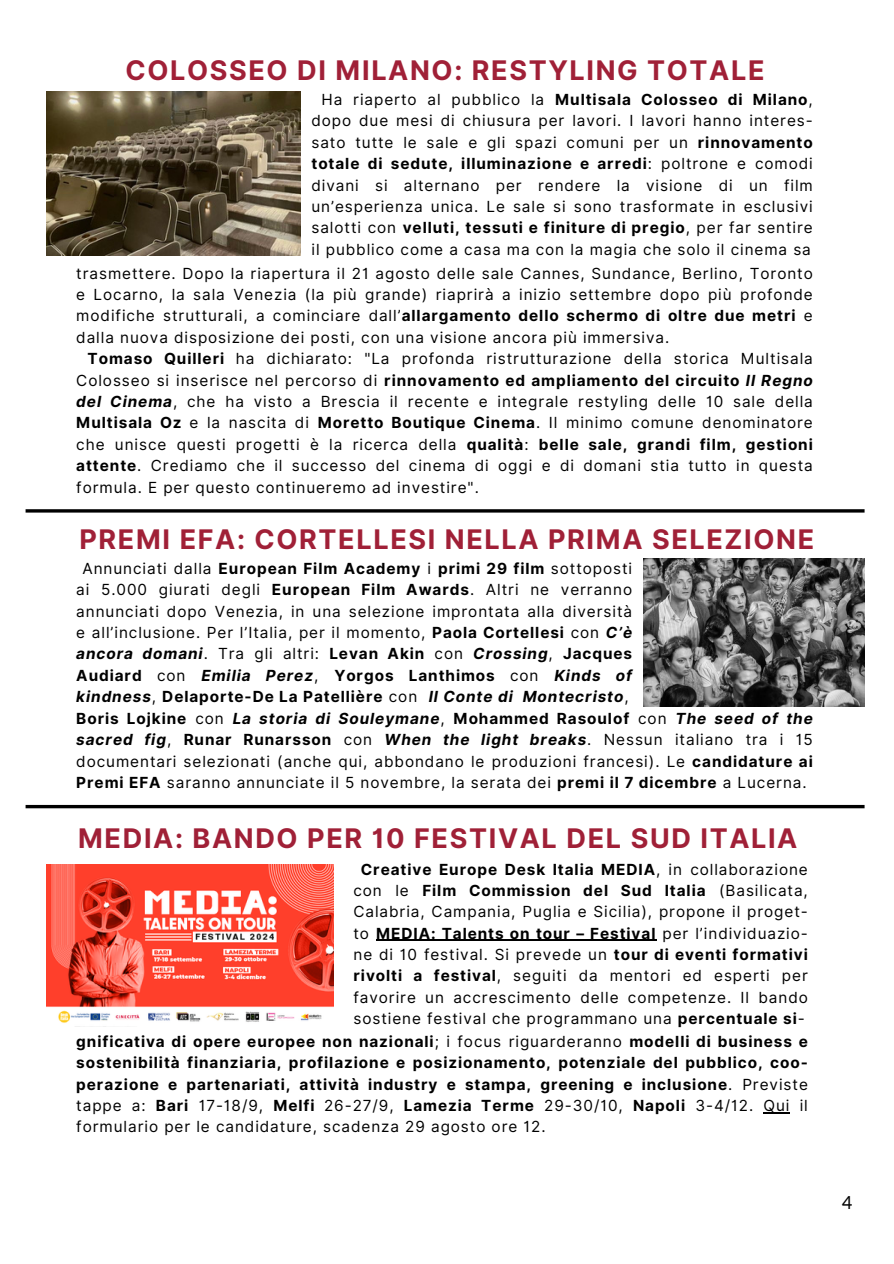
<style>
.page{position:relative;width:894px;height:1264px;background:#fff}
.page>*{position:absolute;margin:0;border:0;box-sizing:border-box;transform-origin:0 0}
.t1{font:700 27px "Inter";letter-spacing:.06em;color:#a02037}
.t2{font:18px "Aleo";color:#000}
.t3{font:15.3px/21.3px "Inter";letter-spacing:.06em;color:#000;text-align:justify}
.t4{font:700 15.3px/21.3px "Inter";letter-spacing:.06em;color:#000;text-align:justify}
.s1{font-weight:700}
.s2{font-weight:700;font-style:italic}
.s3{font-weight:400}
</style>
<div class="page">
<hr style="left:26px;top:509px;width:838px;height:3px;background:#000">
<hr style="left:26px;top:805px;width:838px;height:3px;background:#000">
<img style="left:46px;top:92px;width:255px;height:163px">
<img style="left:643px;top:558px;width:221px;height:148px">
<img style="left:46px;top:864px;width:287px;height:159px">
<hr style="left:376px;top:939px;width:280px;height:1px;background:#000">
<svg style="left:763px;top:1112px;width:27px;height:1px"></svg>
<p class="t1" style="left:125px;top:54px;width:640px">COLOSSEO DI MILANO: RESTYLING TOTALE</p>
<p class="t3" style="left:311px;top:89px;width:502px;text-indent:10px">Ha riaperto al pubblico la <span class="s1">Multisala Colosseo di Milano</span>, dopo due mesi di chiusura per lavori. I lavori hanno interes&shy;sato tutte le sale e gli spazi comuni per un <span class="s1">rinnovamento totale di sedute, illuminazione e arredi</span>: poltrone e comodi divani si alternano per rendere la visione di un film un’esperienza unica. Le sale si sono trasformate in esclusivi salotti con <span class="s1">velluti, tessuti e finiture di pregio</span>, per far sentire il pubblico come a casa ma con la magia che solo il cinema sa</p>
<p class="t3" style="left:76px;top:262px;width:737px">trasmettere. Dopo la riapertura il 21 agosto delle sale Cannes, Sundance, Berlino, Toronto e Locarno, la sala Venezia (la più grande) riaprirà a inizio settembre dopo più profonde modifiche strutturali, a cominciare dall’<span class="s1">allargamento dello schermo di oltre due metri</span> e dalla nuova disposizione dei posti, con una visione ancora più immersiva.</p>
<p class="t3" style="left:76px;top:348px;width:737px;text-indent:11px"><span class="s1">Tomaso Quilleri</span> ha dichiarato: "La profonda ristrutturazione della storica Multisala Colosseo si inserisce nel percorso di <span class="s1">rinnovamento ed ampliamento del circuito</span> <span class="s2">Il Regno del Cinema</span>, che ha visto a Brescia il recente e integrale restyling delle 10 sale della <span class="s1">Multisala Oz</span> e la nascita di <span class="s1">Moretto Boutique Cinema</span>. Il minimo comune denominatore che unisce questi progetti è la ricerca della <span class="s1">qualità</span>: <span class="s1">belle sale, grandi film, gestioni attente</span>. Crediamo che il successo del cinema di oggi e di domani stia tutto in questa formula. E per questo continueremo ad investire".</p>
<p class="t1" style="left:79px;top:523px;width:736px">PREMI EFA: CORTELLESI NELLA PRIMA SELEZIONE</p>
<h1 class="t3" style="left:76px;top:557px;width:557px;text-align:center">Annunciati dalla <span class="s1">European Film Academy</span> i <span class="s1">primi 29 film</span> sottoposti ai 5.000 giurati degli <span class="s1">European Film Awards</span>. Altri ne verranno annunciati dopo Venezia, in una selezione improntata alla diversità e all’inclusione. Per l’Italia, per il momento, <span class="s1">Paola Cortellesi</span> con <span class="s2">C’è ancora domani</span>. Tra gli altri: <span class="s1">Levan Akin</span> con <span class="s2">Crossing</span>, <span class="s1">Jacques Audiard</span> con <span class="s2">Emilia Perez</span>, <span class="s1">Yorgos Lanthimos</span> con <span class="s2">Kinds of kindness</span>, <span class="s1">Delaporte-De La Patellière</span> con <span class="s2">Il Conte di Montecristo</span>,</h1>
<p class="t3" style="left:76px;top:707px;width:737px"><span class="s1">Boris Lojkine</span> con <span class="s2">La storia di Souleymane</span>, <span class="s1">Mohammed Rasoulof</span> con <span class="s2">The seed of the sacred fig</span>, <span class="s1">Runar Runarsson</span> con <span class="s2">When the light breaks</span>. Nessun italiano tra i 15 documentari selezionati (anche qui, abbondano le produzioni francesi). Le <span class="s1">candidature ai Premi EFA</span> saranno annunciate il 5 novembre, la serata dei <span class="s1">premi il 7 dicembre</span> a Lucerna.</p>
<h1 class="t1" style="left:78px;top:822px;width:720px">MEDIA: BANDO PER 10 FESTIVAL DEL SUD ITALIA</h1>
<p class="t3" style="left:353px;top:858px;width:456px;text-align:center"><span class="s1">Creative Europe Desk Italia MEDIA</span>, in collaborazione con le <span class="s1">Film Commission del Sud Italia</span> (Basilicata, Calabria, Campania, Puglia e Sicilia), propone il proget&shy;to <span class="s1">MEDIA: Talents on tour – Festival</span> per l’individuazio&shy;ne di 10 festival. Si prevede un <span class="s1">tour di eventi formativi rivolti a festival</span>, seguiti da mentori ed esperti per favorire un accrescimento delle competenze. Il bando sostiene festival che programmano una <span class="s1">percentuale si</span>-</p>
<p class="t4" style="left:76px;top:1030px;width:732px">gnificativa di opere europee non nazionali<span class="s3">; i focus riguarderanno</span> modelli di business e sostenibilità finanziaria, profilazione e posizionamento, potenziale del pubblico, coo&shy;perazione e partenariati, attività industry e stampa, greening e inclusione<span class="s3">. Previste tappe a:</span> Bari <span class="s3">17-18/9,</span> Melfi <span class="s3">26-27/9,</span> Lamezia Terme <span class="s3">29-30/10,</span> Napoli <span class="s3">3-4/12. Qui il formulario per le candidature, scadenza 29 agosto ore 12.</span></p>
<p class="t2" style="left:841px;top:1192px;width:12px">4</p>
</div>
